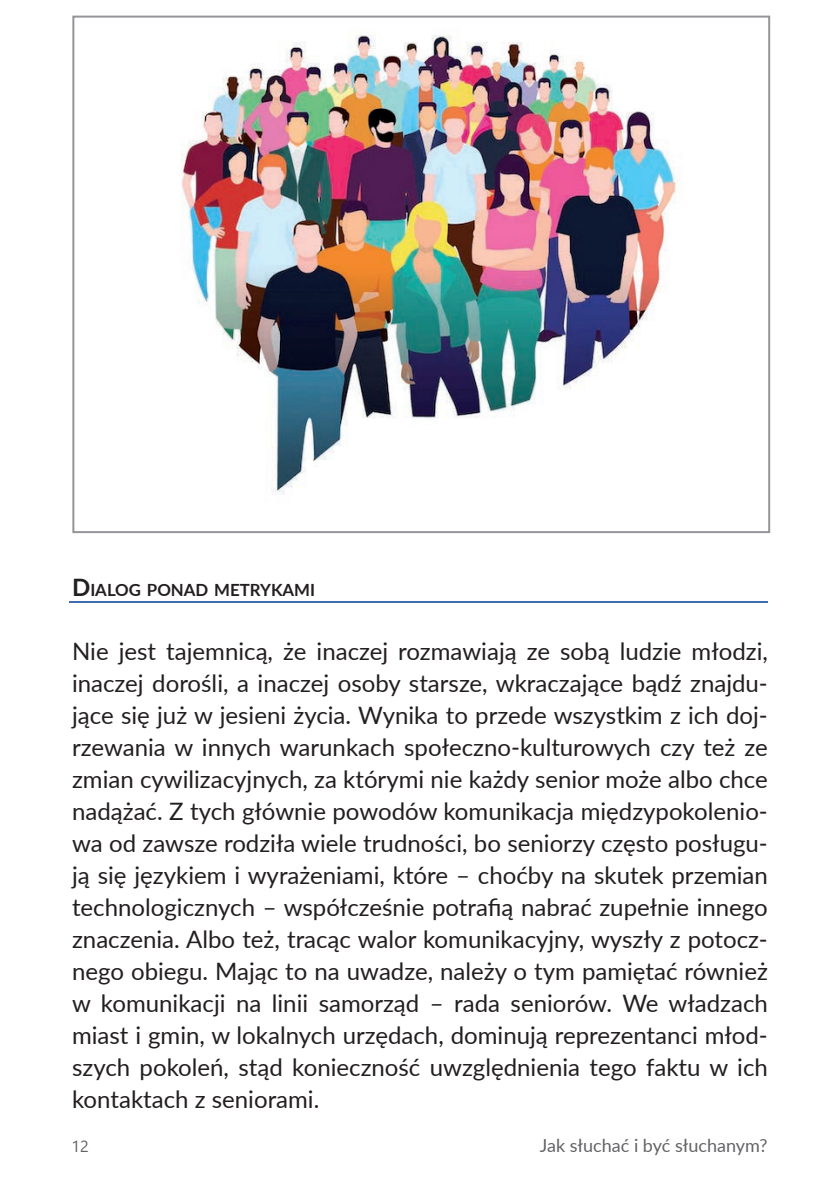
<style>
.page{position:relative;width:840px;height:1191px;background:#fff}
.page>*{position:absolute;margin:0;border:0;box-sizing:border-box;transform-origin:0 0}
.t1{font:24px/32px "Lato";color:#231f20;text-align:justify}
.t2{font:18px "Lato";color:#636366}
.t3{font:700 16.8px "Lato";color:#231f20}
.t4{font:16px "Segoe UI";color:#636366}
.s1{font-size:24px}
</style>
<div class="page">
<img style="left:181px;top:35px;width:499px;height:460px">
<div style="left:72px;top:16px;width:697px;height:517px;border:2px solid #939598"></div>
<hr style="left:69px;top:601px;width:697px;height:2px;background:#406ab2">
<p class="t3" style="left:72px;top:577px;width:244px"><span class="s1">D</span> IALOG PONAD METRYKAMI</p>
<p class="t1" style="left:72px;top:634px;width:697px">Nie jest tajemnicą, że inaczej rozmawiają ze sobą ludzie młodzi, inaczej dorośli, a inaczej osoby starsze, wkraczające bądź znajdu&shy;jące się już w jesieni życia. Wynika to przede wszystkim z ich doj&shy;rzewania w innych warunkach społeczno-kulturowych czy też ze zmian cywilizacyjnych, za którymi nie każdy senior może albo chce nadążać. Z tych głównie powodów komunikacja międzypokolenio&shy;wa od zawsze rodziła wiele trudności, bo seniorzy często posługu&shy;ją się językiem i wyrażeniami, które – choćby na skutek przemian technologicznych – współcześnie potrafią nabrać zupełnie innego znaczenia. Albo też, tracąc walor komunikacyjny, wyszły z potocz&shy;nego obiegu. Mając to na uwadze, należy o tym pamiętać również w komunikacji na linii samorząd – rada seniorów. We władzach miast i gmin, w lokalnych urzędach, dominują reprezentanci młod&shy;szych pokoleń, stąd konieczność uwzględnienia tego faktu w ich kontaktach z seniorami.</p>
<p class="t4" style="left:71px;top:1131px;width:19px">12</p>
<p class="t2" style="left:539px;top:1132px;width:229px">Jak słuchać i być słuchanym?</p>
</div>
